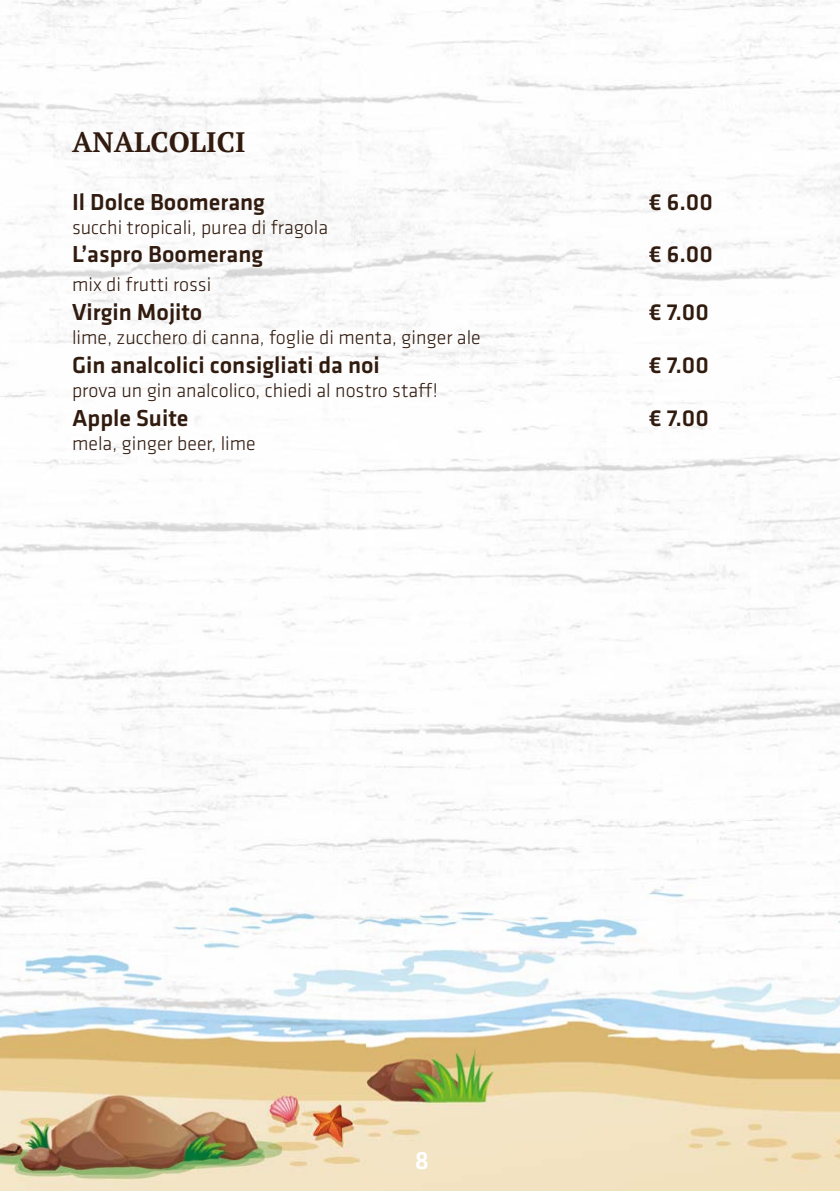
<style>
.page{position:relative;width:840px;height:1191px;background:#fff}
.page>*{position:absolute;margin:0;border:0;box-sizing:border-box;transform-origin:0 0}
.t1{font:700 28px "PT Serif";color:#311b0f}
.t2{font:500 26px "Klavika";color:#fff}
.t3{font:500 24px "Klavika";color:#311b0f}
.t4{font:300 20px "Klavika";color:#311b0f}
</style>
<div class="page">
<img style="left:0;top:0;width:839px;height:1191px">
<h1 class="t1" style="left:72px;top:124px;width:175px">ANALCOLICI</h1>
<p class="t3" style="left:72px;top:189px;width:194px">Il Dolce Boomerang</p>
<p class="t3" style="left:648px;top:189px;width:66px">€ 6.00</p>
<p class="t4" style="left:72px;top:216px;width:257px">succhi tropicali, purea di fragola</p>
<p class="t3" style="left:72px;top:241px;width:192px">L’aspro Boomerang</p>
<p class="t3" style="left:648px;top:241px;width:66px">€ 6.00</p>
<p class="t4" style="left:72px;top:274px;width:141px">mix di frutti rossi</p>
<p class="t3" style="left:72px;top:299px;width:132px">Virgin Mojito</p>
<p class="t3" style="left:648px;top:299px;width:62px">€ 7.00</p>
<p class="t4" style="left:72px;top:326px;width:410px">lime, zucchero di canna, foglie di menta, ginger ale</p>
<p class="t3" style="left:72px;top:352px;width:309px">Gin analcolici consigliati da noi</p>
<p class="t3" style="left:648px;top:352px;width:62px">€ 7.00</p>
<p class="t4" style="left:72px;top:379px;width:367px">prova un gin analcolico, chiedi al nostro staff!</p>
<p class="t3" style="left:72px;top:405px;width:118px">Apple Suite</p>
<p class="t3" style="left:648px;top:405px;width:62px">€ 7.00</p>
<p class="t4" style="left:72px;top:432px;width:185px">mela, ginger beer, lime</p>
<h2 class="t2" style="left:414px;top:1146px;width:16px">8</h2>
</div>
